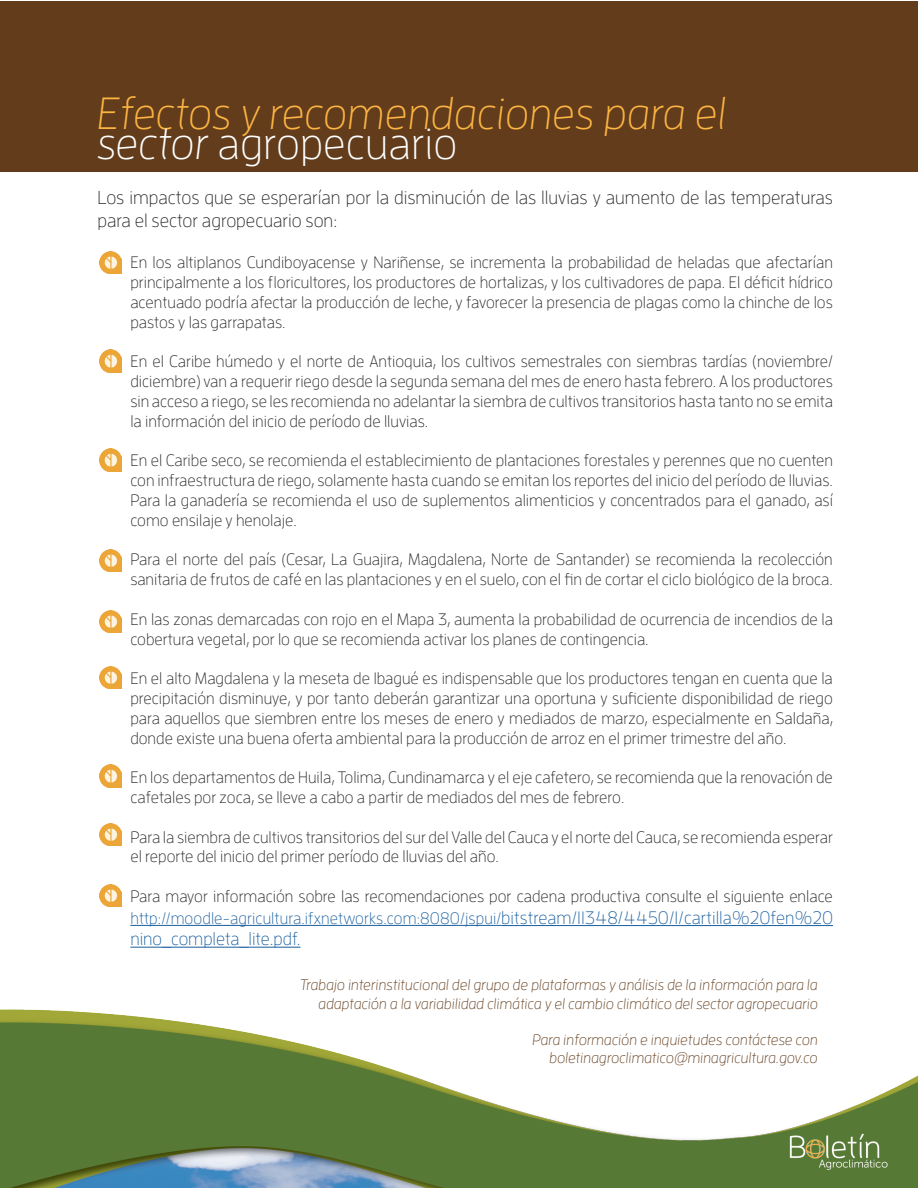
<style>
.page{position:relative;width:918px;height:1188px;background:#fff}
.page>*{position:absolute;margin:0;border:0;box-sizing:border-box;transform-origin:0 0}
.t1{font:italic 300 45px "Enzo OT";color:#fcb442}
.t2{font:300 45px "Enzo OT";color:#fff}
.t3{font:300 18.75px/22.5px "Enzo OT";color:#231f20}
.t4{font:300 18px "Enzo OT";color:#175d9e}
.t5{font:300 16.5px/19.8px "Enzo OT";color:#231f20}
.FIGURAS{font:italic 300 15.15px/18.1px "Enzo OT";color:#623c1b;text-align:right}
.s1{font-style:italic}
.s2{color:#175d9e}
.s3{font-size:18px;color:#175d9e}
</style>
<div class="page">
<div style="left:0;top:1px;width:917px;height:170px;background:#623c1b"></div>
<img style="left:0;top:14px;width:918px;height:1174px">
<img style="left:776px;top:1120px;width:127px;height:52px">
<p class="t1" style="left:97px;top:87px;width:631px">Efectos y recomendaciones para el</p>
<p class="t2" style="left:97px;top:117px;width:361px"><span class="s1">sector</span> agropecuario</p>
<p class="t3" style="left:97px;top:186px;width:737px">Los impactos que se esperarían por la disminución de las lluvias y aumento de las temperaturas para el sector agropecuario son:</p>
<p class="t5" style="left:130px;top:252px;width:704px;text-align:justify">En los altiplanos Cundiboyacense y Nariñense, se incrementa la probabilidad de heladas que afectarían principalmente a los floricultores, los productores de hortalizas, y los cultivadores de papa. El déficit hídrico acentuado podría afectar la producción de leche, y favorecer la presencia de plagas como la chinche de los pastos y las garrapatas.</p>
<p class="t5" style="left:130px;top:351px;width:704px;text-align:justify">En el Caribe húmedo y el norte de Antioquia, los cultivos semestrales con siembras tardías (noviembre/ diciembre) van a requerir riego desde la segunda semana del mes de enero hasta febrero. A los productores sin acceso a riego, se les recomienda no adelantar la siembra de cultivos transitorios hasta tanto no se emita la información del inicio de período de lluvias.</p>
<p class="t5" style="left:130px;top:450px;width:704px;text-align:justify">En el Caribe seco, se recomienda el establecimiento de plantaciones forestales y perennes que no cuenten con infraestructura de riego, solamente hasta cuando se emitan los reportes del inicio del período de lluvias.<br>Para la ganadería se recomienda el uso de suplementos alimenticios y concentrados para el ganado, así como ensilaje y henolaje.</p>
<p class="t5" style="left:130px;top:549px;width:704px">Para el norte del país (Cesar, La Guajira, Magdalena, Norte de Santander) se recomienda la recolección sanitaria de frutos de café en las plantaciones y en el suelo, con el fin de cortar el ciclo biológico de la broca.</p>
<p class="t5" style="left:130px;top:609px;width:704px">En las zonas demarcadas con rojo en el Mapa 3, aumenta la probabilidad de ocurrencia de incendios de la cobertura vegetal, por lo que se recomienda activar los planes de contingencia.</p>
<p class="t5" style="left:130px;top:668px;width:704px;text-align:justify">En el alto Magdalena y la meseta de Ibagué es indispensable que los productores tengan en cuenta que la precipitación disminuye, y por tanto deberán garantizar una oportuna y suficiente disponibilidad de riego para aquellos que siembren entre los meses de enero y mediados de marzo, especialmente en Saldaña, donde existe una buena oferta ambiental para la producción de arroz en el primer trimestre del año.</p>
<p class="t5" style="left:130px;top:767px;width:704px">En los departamentos de Huila, Tolima, Cundinamarca y el eje cafetero, se recomienda que la renovación de cafetales por zoca, se lleve a cabo a partir de mediados del mes de febrero.</p>
<p class="t5" style="left:130px;top:827px;width:704px">Para la siembra de cultivos transitorios del sur del Valle del Cauca y el norte del Cauca, se recomienda esperar el reporte del inicio del primer período de lluvias del año.</p>
<p class="t5" style="left:130px;top:885px;width:704px;line-height:21.6px">Para mayor información sobre las recomendaciones por cadena productiva consulte el siguiente enlace <span class="s2">http://moodle-agricultura.ifxnetworks.com:8080/jspui/</span><span class="s3">bitstream/11348/4450/1/cartilla%20fen%20</span></p>
<p class="t4" style="left:130px;top:928px;width:172px">nino_completa_lite.pdf.</p>
<p class="FIGURAS" style="left:300px;top:976px;width:520px">Trabajo interinstitucional del grupo de plataformas y análisis de la información para la adaptación a la variabilidad climática y el cambio climático del sector agropecuario</p>
<p class="FIGURAS" style="left:533px;top:1030px;width:287px">Para información e inquietudes contáctese con</p>
<p class="FIGURAS" style="left:550px;top:1049px;width:270px">boletinagroclimatico@minagricultura.gov.co</p>
</div>
